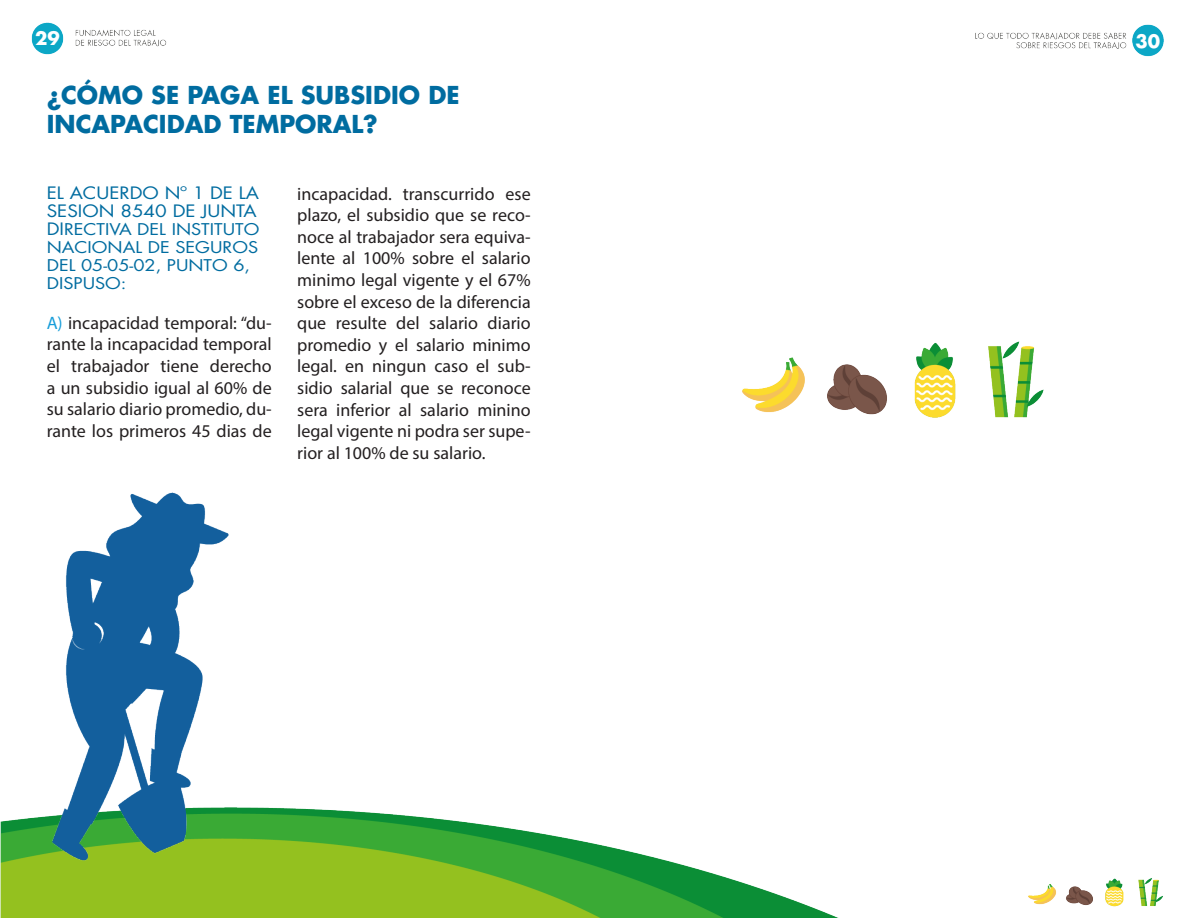
<style>
.page{position:relative;width:1189px;height:918px;background:#fff}
.page>*{position:absolute;margin:0;border:0;box-sizing:border-box;transform-origin:0 0}
.Texto_corrido{font:700 24px "Futura LT";color:#006ca0}
.Texto_corrido-2{font:18px/21.6px "Myriad Pro";color:#231f20;text-align:justify}
.t1{font:700 18px "Futura";color:#fff}
.t2{font:16.65px/18px "Futura LT";color:#006ca0;scale:1.14 1}
.t3{font:15.75px/18px "Futura LT";color:#006ca0;scale:1.15 1}
.s1{font-size:16.65px}
.s2{color:#179dd9}
</style>
<div class="page">
<img style="left:0;top:22px;width:1158px;height:896px">
<img style="left:591px;top:28px;width:573px;height:890px">
<img style="left:0;top:418px;width:337px;height:476px">
<p class="t1" style="left:35px;top:26px;width:26px">29</p>
<p class="Texto_corrido" style="left:47px;top:79px;width:414px">¿CÓMO SE PAGA EL SUBSIDIO DE</p>
<p class="Texto_corrido" style="left:47px;top:108px;width:332px">INCAPACIDAD TEMPORAL?</p>
<p class="t2" style="left:47px;top:184px;width:188px">EL ACUERDO Nº 1 DE LA<br>SESION 8540 DE JUNTA</p>
<p class="t3" style="left:47px;top:220px;width:186px"><span class="s1">DI</span>RECTIVA DEL INSTITUTO<br>NACIONAL DE SEGUROS</p>
<p class="t3" style="left:47px;top:256px;width:178px">DEL 05-05-02, PUNTO 6,<br>DISPUSO:</p>
<p class="Texto_corrido-2" style="left:47px;top:312px;width:227px"><span class="s2">A)</span> incapacidad temporal: “du&shy;rante la incapacidad temporal el trabajador tiene derecho a un subsidio igual al 60% de su salario diario promedio, du&shy;rante los primeros 45 dias de</p>
<p class="Texto_corrido-2" style="left:297px;top:182px;width:235px">incapacidad. transcurrido ese plazo, el subsidio que se reco&shy;noce al trabajador sera equiva&shy;lente al 100% sobre el salario minimo legal vigente y el 67% sobre el exceso de la diferencia que resulte del salario diario promedio y el salario minimo legal. en ningun caso el sub&shy;sidio salarial que se reconoce sera inferior al salario minino legal vigente ni podra ser supe&shy;rior al 100% de su salario.</p>
<p class="t1" style="left:1135px;top:29px;width:26px">30</p>
</div>
